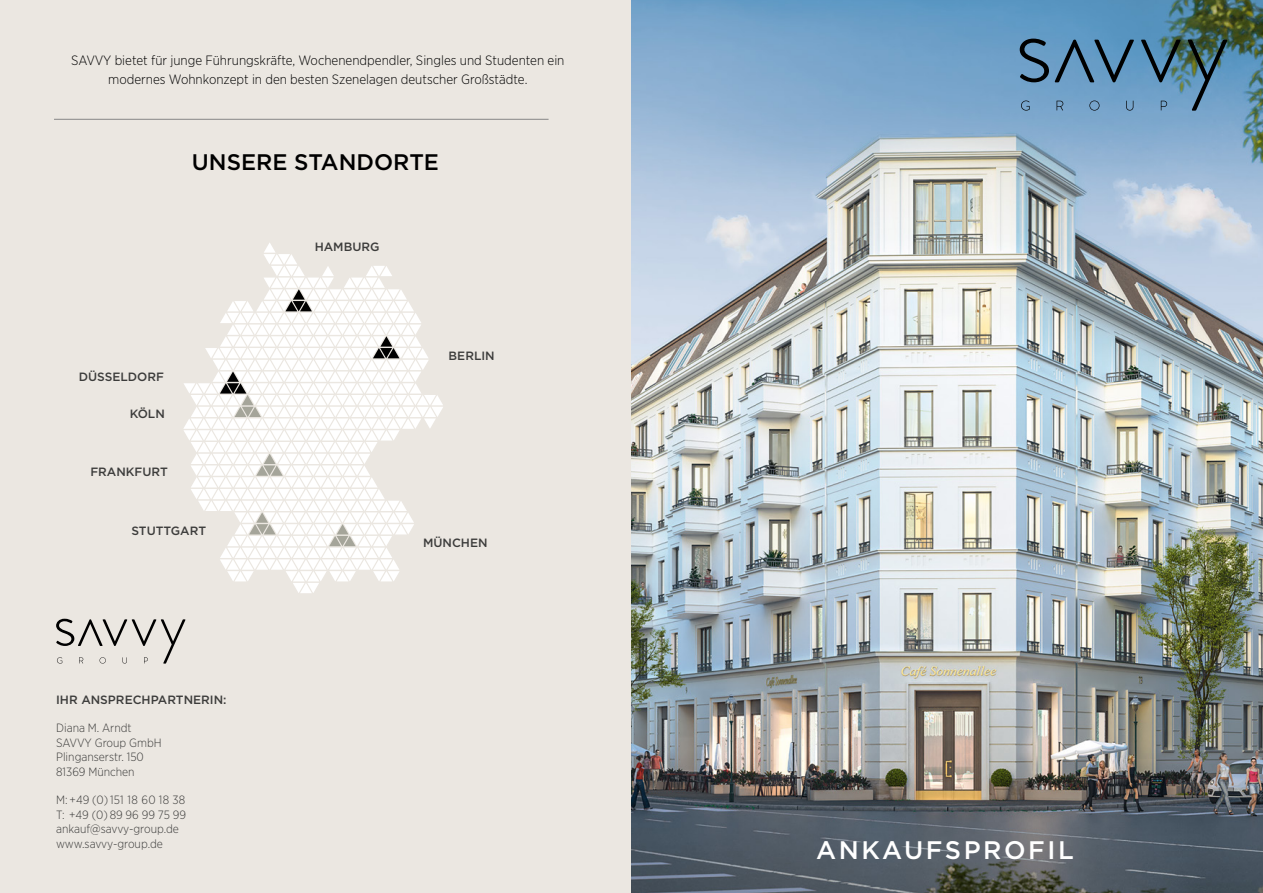
<style>
.page{position:relative;width:1263px;height:893px;background:#fff}
.page>*{position:absolute;margin:0;border:0;box-sizing:border-box;transform-origin:0 0}
.t1{font:500 25.35px "Gotham";letter-spacing:.1em;color:#fff}
.t2{font:500 22.5px "Gotham";color:#000}
.t3{font:300 13.5px/19.5px "Gotham Narrow";color:#000;text-align:center}
.t4{font:300 12px/14.4px "Gotham Narrow";color:#3c3c3b}
.t5{font:500 12px "Gotham";color:#3c3c3b}
</style>
<div class="page">
<div style="left:0;top:0;width:636px;height:893px;background:#ebe7e1"></div>
<svg style="left:183px;top:243px;width:260px;height:350px"></svg>
<svg style="left:56px;top:619px;width:129px;height:45px"></svg>
<hr style="left:54px;top:119px;width:495px;height:1px;background:#878787">
<img style="left:631px;top:0;width:632px;height:893px">
<svg style="left:1021px;top:101px;width:8px;height:10px"></svg>
<svg style="left:1056px;top:101px;width:7px;height:9px"></svg>
<svg style="left:1089px;top:101px;width:10px;height:10px"></svg>
<svg style="left:1126px;top:101px;width:7px;height:10px"></svg>
<svg style="left:1161px;top:101px;width:6px;height:9px"></svg>
<svg style="left:1020px;top:39px;width:114px;height:43px;background:#4f7899"></svg>
<svg style="left:1141px;top:40px;width:40px;height:42px;background:#46718a"></svg>
<svg style="left:1188px;top:40px;width:39px;height:71px;background:#4e7487"></svg>
<p class="t3" style="left:71px;top:50px;width:495px">SAVVY bietet für junge Führungskräfte, Wochenendpendler, Singles und Studenten ein modernes Wohnkonzept in den besten Szenelagen deutscher Großstädte.</p>
<h2 class="t2" style="left:192px;top:147px;width:249px">UNSERE STANDORTE</h2>
<p class="t5" style="left:79px;top:369px;width:87px">DÜSSELDORF</p>
<p class="t5" style="left:130px;top:406px;width:37px">KÖLN</p>
<p class="t5" style="left:90px;top:464px;width:79px">FRANKFURT</p>
<p class="t5" style="left:131px;top:523px;width:76px">STUTTGART</p>
<p class="t5" style="left:56px;top:691px;width:172px">IHR ANSPRECHPARTNERIN:</p>
<p class="t4" style="left:56px;top:721px;width:107px">Diana M. Arndt<br>SAVVY Group GmbH<br>Plinganserstr. 150<br>81369 München</p>
<p class="t4" style="left:56px;top:793px;width:131px">M: +49 (0) 151 18 60 18 38<br>T: +49 (0) 89 96 99 75 99 ankauf@savvy-group.de www.savvy-group.de</p>
<p class="t5" style="left:315px;top:239px;width:66px">HAMBURG</p>
<p class="t5" style="left:449px;top:347px;width:48px">BERLIN</p>
<p class="t5" style="left:423px;top:535px;width:66px">MÜNCHEN</p>
<h1 class="t1" style="left:816px;top:834px;width:259px">ANKAUFSPROFIL</h1>
</div>
